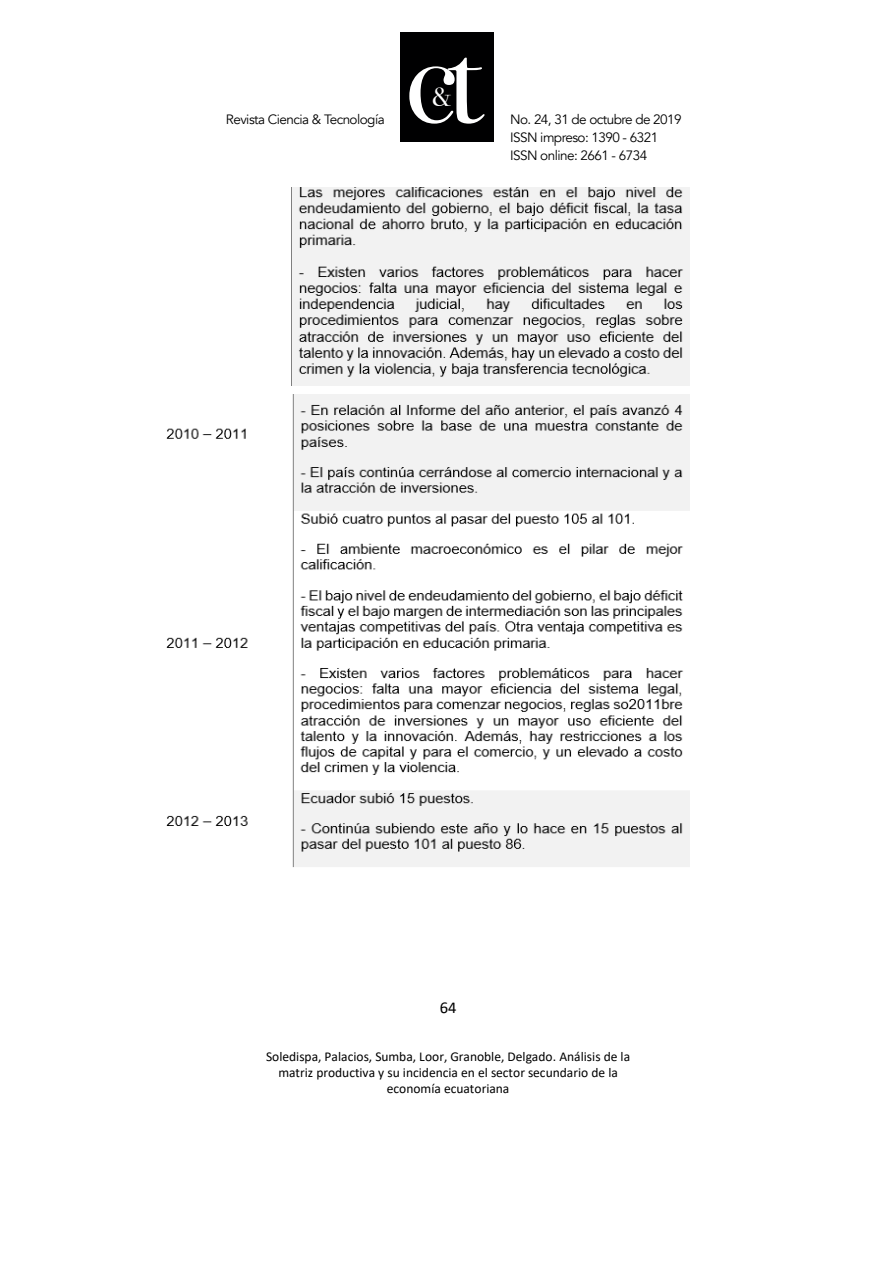
<style>
.page{position:relative;width:894px;height:1264px;background:#fff}
.page>*{position:absolute;margin:0;border:0;box-sizing:border-box;transform-origin:0 0}
.t1{font:26.4px "Bodoni Svty Two OSITCTT";color:#fff}
.t2{font:16.5px "Calibri";color:#000}
.t3{font:13.5px/16.4px "Calibri";color:#000;text-align:center}
.t4{font:13.5px/18px "Avenir";letter-spacing:-.04em;color:#000001}
</style>
<div class="page">
<img style="left:292px;top:187px;width:397px;height:198px">
<img style="left:166px;top:394px;width:523px;height:473px">
<div style="left:400px;top:33px;width:93px;height:109px;background:#000001"></div>
<svg style="left:409px;top:58px;width:75px;height:66px"></svg>
<p class="t4" style="left:226px;top:111px;width:160px">Revista Ciencia &amp; Tecnología</p>
<h1 class="t1" style="left:432px;top:81px;width:21px">&amp;</h1>
<p class="t4" style="left:510px;top:111px;width:173px">No. 24, 31 de octubre de 2019</p>
<p class="t4" style="left:510px;top:129px;width:149px">ISSN impreso: 1390 - 6321<br>ISSN online: 2661 - 6734</p>
<p class="t2" style="left:439px;top:995px;width:18px">64</p>
<p class="t3" style="left:266px;top:1047px;width:365px">Soledispa, Palacios, Sumba, Loor, Granoble, Delgado. Análisis de la matriz productiva y su incidencia en el sector secundario de la economía ecuatoriana</p>
</div>
